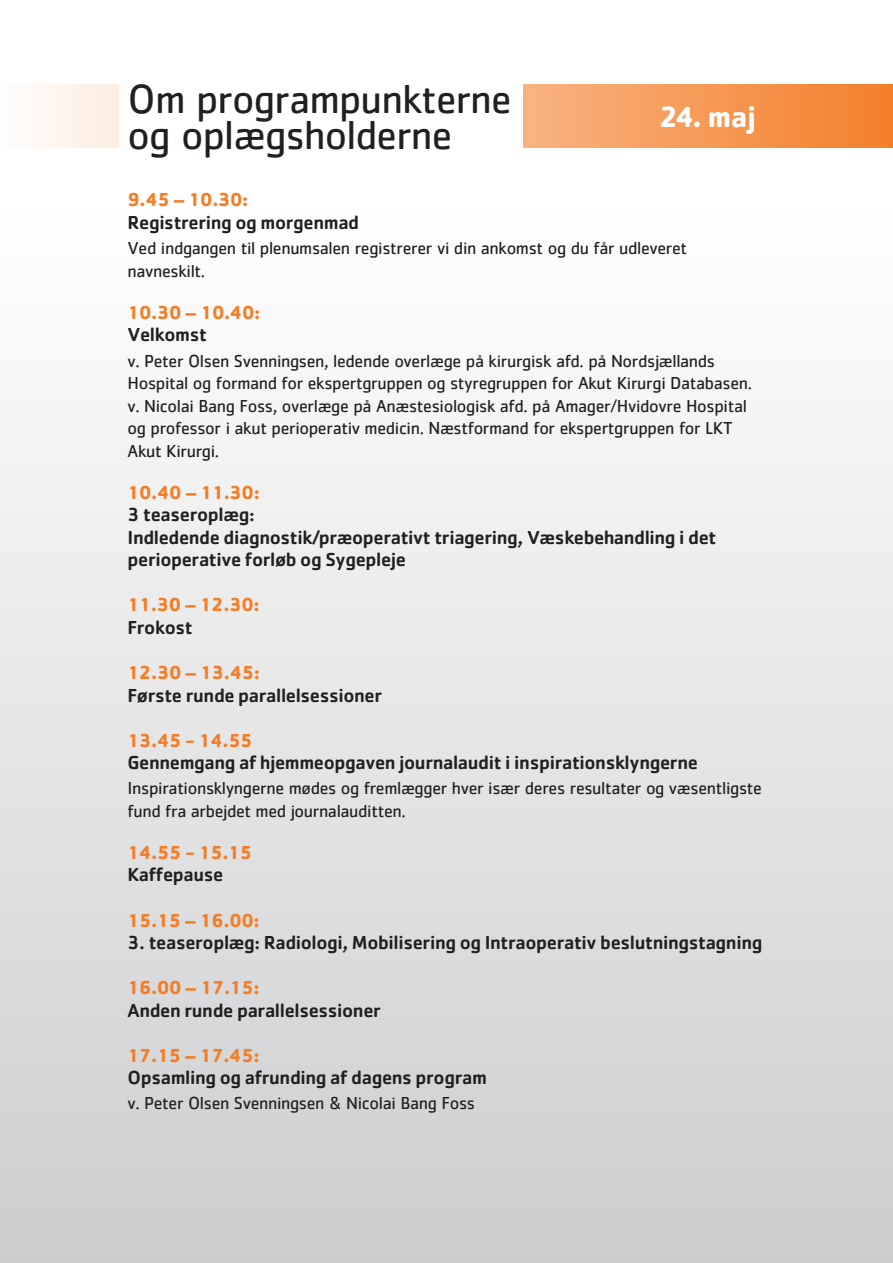
<style>
.page{position:relative;width:893px;height:1263px;background:#fff}
.page>*{position:absolute;margin:0;border:0;box-sizing:border-box;transform-origin:0 0}
.t1{font:42px/36px "Cachet Std";letter-spacing:-.02em;color:#231f20}
.t2{font:700 30px "Cachet Pro";color:#fff}
.t3{font:500 19.5px/22.5px "Cachet Std";letter-spacing:-.02em;color:#231f20}
.t4{font:700 19.5px "Cachet Std";letter-spacing:-.02em;color:#f47d27}
.t5{font:18px/22.5px "Cachet Std";letter-spacing:-.02em;color:#231f20}
</style>
<div class="page">
<div style="left:0;top:209px;width:893px;height:1054px;background:linear-gradient(to bottom,#fff,#cccdcf)"></div>
<svg style="left:36px;top:84px;width:857px;height:64px;background:#f7a971"></svg>
<div style="left:119px;top:72px;width:404px;height:119px;background:#fff"></div>
<h1 class="t1" style="left:128px;top:80px;width:386px">Om programpunkterne og oplægsholderne</h1>
<h2 class="t2" style="left:660px;top:98px;width:97px">24. maj</h2>
<p class="t4" style="left:128px;top:187px;width:122px">9.45 – 10.30:</p>
<p class="t3" style="left:128px;top:211px;width:233px">Registrering og morgenmad</p>
<p class="t5" style="left:128px;top:236px;width:561px">Ved indgangen til plenumsalen registrerer vi din ankomst og du får udleveret navneskilt.</p>
<p class="t4" style="left:128px;top:300px;width:134px">10.30 – 10.40:</p>
<p class="t3" style="left:128px;top:323px;width:81px">Velkomst</p>
<p class="t5" style="left:128px;top:349px;width:626px">v. Peter Olsen Svenningsen, ledende overlæge på kirurgisk afd. på Nordsjællands Hospital og formand for ekspertgruppen og styregruppen for Akut Kirurgi Databasen. v. Nicolai Bang Foss, overlæge på Anæstesiologisk afd. på Amager/Hvidovre Hospital og professor i akut perioperativ medicin. Næstformand for ekspertgruppen for LKT Akut Kirurgi.</p>
<p class="t4" style="left:128px;top:480px;width:134px">10.40 – 11.30:</p>
<p class="t3" style="left:128px;top:503px;width:590px">3 teaseroplæg:<br>Indledende diagnostik/præoperativt triagering, Væskebehandling i det perioperative forløb og Sygepleje</p>
<p class="t4" style="left:128px;top:592px;width:134px">11.30 – 12.30:</p>
<p class="t3" style="left:128px;top:616px;width:67px">Frokost</p>
<p class="t4" style="left:128px;top:660px;width:134px">12.30 – 13.45:</p>
<p class="t3" style="left:128px;top:683px;width:256px">Første runde parallelsessioner</p>
<p class="t4" style="left:128px;top:727px;width:127px">13.45 - 14.55</p>
<p class="t3" style="left:128px;top:751px;width:572px">Gennemgang af hjemmeopgaven journalaudit i inspirationsklyngerne</p>
<p class="t5" style="left:128px;top:776px;width:636px">Inspirationsklyngerne mødes og fremlægger hver især deres resultater og væsentligste fund fra arbejdet med journalauditten.</p>
<p class="t4" style="left:128px;top:840px;width:126px">14.55 - 15.15</p>
<p class="t3" style="left:128px;top:863px;width:97px">Kaffepause</p>
<p class="t4" style="left:128px;top:907px;width:134px">15.15 – 16.00:</p>
<p class="t3" style="left:128px;top:931px;width:636px">3. teaseroplæg: Radiologi, Mobilisering og Intraoperativ beslutningstagning</p>
<p class="t4" style="left:128px;top:975px;width:134px">16.00 – 17.15:</p>
<p class="t3" style="left:128px;top:998px;width:255px">Anden runde parallelsessioner</p>
<p class="t4" style="left:128px;top:1042px;width:133px">17.15 – 17.45:</p>
<p class="t3" style="left:128px;top:1066px;width:361px">Opsamling og afrunding af dagens program</p>
<p class="t5" style="left:128px;top:1091px;width:349px">v. Peter Olsen Svenningsen &amp; Nicolai Bang Foss</p>
</div>
